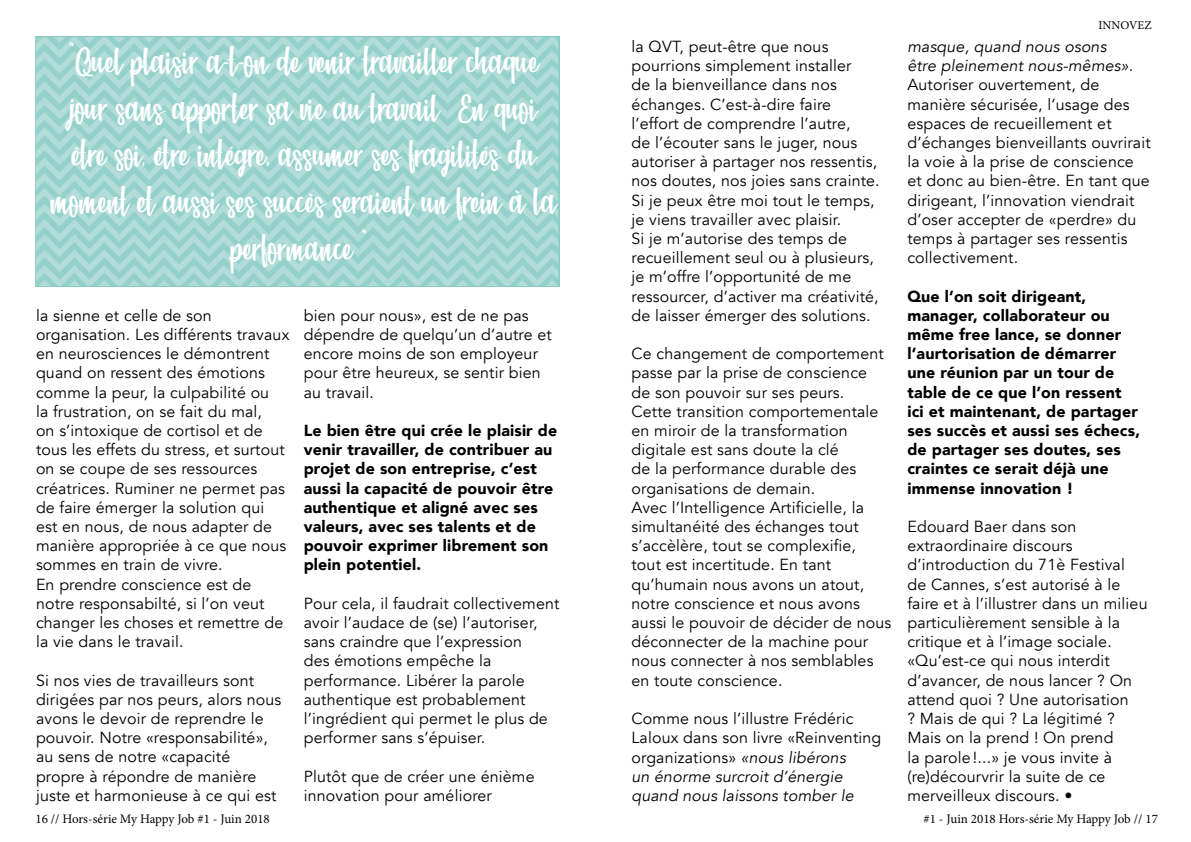
<style>
.page{position:relative;width:1191px;height:842px;background:#fff}
.page>*{position:absolute;margin:0;border:0;box-sizing:border-box;transform-origin:0 0}
.t1{font:39px/46.8px "Beach Society Light";letter-spacing:-.02em;color:#fff;text-align:center}
.t2{font:16px/19.2px "Avenir";letter-spacing:.01em;color:#000}
.t3{font:900 16px/19.2px "Avenir";letter-spacing:.01em;color:#000}
.t4{font:italic 16px/19.2px "Avenir";letter-spacing:.01em;color:#000}
.t5{font:13px "Minion Pro";letter-spacing:-.005em;color:#000}
.t6{font:12px "Minion Pro";color:#000}
.s1{font-style:italic}
</style>
<div class="page">
<img style="left:37px;top:38px;width:520px;height:247px">
<div style="left:35px;top:36px;width:524px;height:251px;border:1px solid #7cc7bf"></div>
<h1 class="t1" style="left:51px;top:41px;width:508px">"Quel plaisir a-t-on de venir travailler chaque jour sans apporter sa vie au travail ?En quoi être soi, être intégre, assumer ses fragilités du moment et aussi ses succès seraient un frein à la performance "?</h1>
<p class="t2" style="left:36px;top:306px;width:255px">la sienne et celle de son organisation. Les différents travaux en neurosciences le démontrent quand on ressent des émotions comme la peur, la culpabilité ou<br>la frustration, on se fait du mal,<br>on s’intoxique de cortisol et de tous les effets du stress, et surtout on se coupe de ses ressources créatrices. Ruminer ne permet pas de faire émerger la solution qui est en nous, de nous adapter de manière appropriée à ce que nous sommes en train de vivre.<br>En prendre conscience est de notre responsabilté, si l’on veut changer les choses et remettre de la vie dans le travail.</p>
<p class="t2" style="left:36px;top:671px;width:247px">Si nos vies de travailleurs sont dirigées par nos peurs, alors nous avons le devoir de reprendre le pouvoir. Notre «responsabilité», au sens de notre «capacité propre à répondre de manière juste et harmonieuse à ce qui est</p>
<p class="t2" style="left:304px;top:306px;width:249px">bien pour nous», est de ne pas dépendre de quelqu’un d’autre et encore moins de son employeur pour être heureux, se sentir bien au travail.</p>
<p class="t3" style="left:304px;top:420px;width:255px">Le bien être qui crée le plaisir de venir travailler, de contribuer au projet de son entreprise, c’est aussi la capacité de pouvoir être authentique et aligné avec ses valeurs, avec ses talents et de pouvoir exprimer librement son plein potentiel.</p>
<p class="t2" style="left:304px;top:594px;width:257px">Pour cela, il faudrait collectivement avoir l’audace de (se) l’autoriser, sans craindre que l’expression<br>des émotions empêche la performance. Libérer la parole authentique est probablement l’ingrédient qui permet le plus de performer sans s’épuiser.</p>
<p class="t2" style="left:304px;top:767px;width:232px">Plutôt que de créer une énième innovation pour améliorer</p>
<p class="t2" style="left:631px;top:37px;width:250px">la QVT, peut-être que nous pourrions simplement installer<br>de la bienveillance dans nos échanges. C’est-à-dire faire l’effort de comprendre l’autre,<br>de l’écouter sans le juger, nous autoriser à partager nos ressentis, nos doutes, nos joies sans crainte.<br>Si je peux être moi tout le temps, je viens travailler avec plaisir.<br>Si je m’autorise des temps de recueillement seul ou à plusieurs, je m’offre l’opportunité de me ressourcer, d’activer ma créativité, de laisser émerger des solutions.</p>
<p class="t2" style="left:631px;top:344px;width:261px">Ce changement de comportement passe par la prise de conscience<br>de son pouvoir sur ses peurs.<br>Cette transition comportementale en miroir de la transformation digitale est sans doute la clé<br>de la performance durable des organisations de demain.<br>Avec l’Intelligence Artificielle, la simultanéité des échanges tout s’accèlère, tout se complexifie,<br>tout est incertitude. En tant qu’humain nous avons un atout, notre conscience et nous avons aussi le pouvoir de décider de nous déconnecter de la machine pour nous connecter à nos semblables en toute conscience.</p>
<p class="t2" style="left:631px;top:709px;width:251px">Comme nous l’illustre Frédéric<br>Laloux dans son livre «Reinventing organizations» <span class="s1">«nous libérons<br>un énorme surcroit d’énergie quand nous laissons tomber le</span></p>
<p class="t6" style="left:1098px;top:17px;width:55px">INNOVEZ</p>
<p class="t4" style="left:907px;top:37px;width:227px">masque, quand nous osons être pleinement nous-mêmes».</p>
<p class="t2" style="left:907px;top:76px;width:245px">Autoriser ouvertement, de manière sécurisée, l’usage des espaces de recueillement et d’échanges bienveillants ouvrirait la voie à la prise de conscience et donc au bien-être. En tant que dirigeant, l’innovation viendrait d’oser accepter de «perdre» du temps à partager ses ressentis collectivement.</p>
<p class="t3" style="left:907px;top:286px;width:234px">Que l’on soit dirigeant, manager, collaborateur ou même free lance, se donner l’aurtorisation de démarrer une réunion par un tour de table de ce que l’on ressent ici et maintenant, de partager ses succès et aussi ses échecs, de partager ses doutes, ses craintes ce serait déjà une immense innovation !</p>
<p class="t2" style="left:907px;top:517px;width:242px">Edouard Baer dans son extraordinaire discours d’introduction du 71è Festival de Cannes, s’est autorisé à le faire et à l’illustrer dans un milieu particulièrement sensible à la critique et à l’image sociale. «Qu’est-ce qui nous interdit d’avancer, de nous lancer ? On attend quoi ? Une autorisation<br>? Mais de qui ? La légitimé ?<br>Mais on la prend ! On prend<br>la parole !...» je vous invite à (re)décourvrir la suite de ce merveilleux discours. •</p>
<p class="t5" style="left:35px;top:810px;width:236px">16 // Hors-série My Happy Job #1 - Juin 2018</p>
<p class="t5" style="left:923px;top:810px;width:236px">#1 - Juin 2018 Hors-série My Happy Job // 17</p>
</div>
